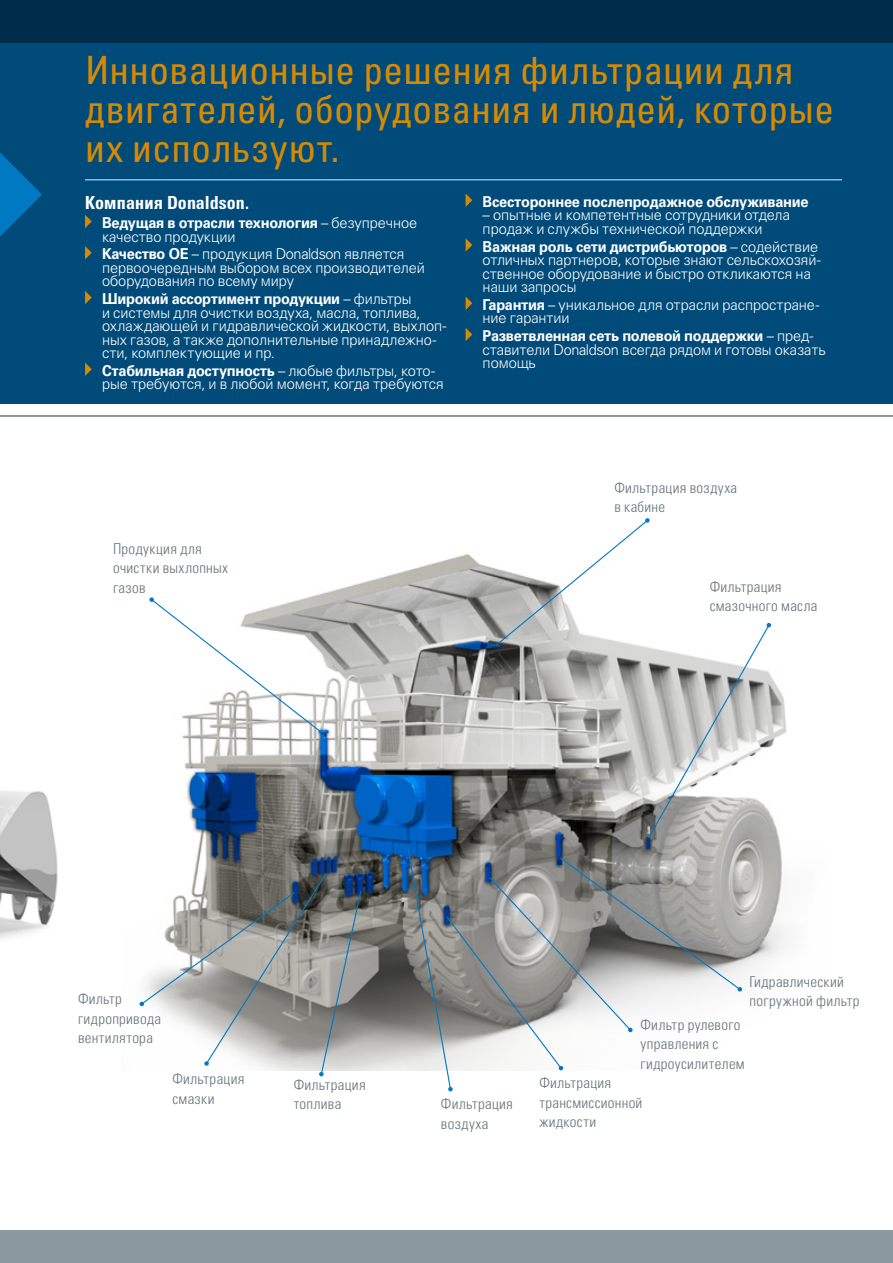
<style>
.page{position:relative;width:893px;height:1263px;background:#fff}
.page>*{position:absolute;margin:0;border:0;box-sizing:border-box;transform-origin:0 0}
.H2_26pt{font:condensed 39px/39px "Univers LTCYR 57";letter-spacing:.01em;color:#d68a04}
.DONALDSON_INLEIDING{font:18px "Univers LTCYR 67 Bold Cond";letter-spacing:.005em;color:#fff}
.DONALDSON_COPY_OPSOM{font:300 15px/13.5px "Univers LTCYR 45";letter-spacing:-.005em;color:#fff}
.D-Bodytekst{font:15px/19.5px "Univers LTCYR 47 Light Cond";letter-spacing:.02em;color:#67747c}
.DONALDSON_COPY_OPSOM-2{font:700 15px "Univers LTCYR 65";letter-spacing:-.02em;color:#fff}
.s1{font-family:"Univers LTCYR 65";font-weight:700}
</style>
<div class="page">
<img style="left:0;top:791px;width:58px;height:148px">
<img style="left:139px;top:554px;width:648px;height:516px">
<svg style="left:149px;top:597px;width:173px;height:136px"></svg>
<svg style="left:494px;top:518px;width:277px;height:321px"></svg>
<svg style="left:140px;top:872px;width:222px;height:204px"></svg>
<svg style="left:407px;top:847px;width:335px;height:244px"></svg>
<div style="left:0;top:1230px;width:893px;height:33px;background:#8b98a0"></div>
<div style="left:0;top:0;width:893px;height:404px;background:#004b79"></div>
<svg style="left:0;top:153px;width:42px;height:84px"></svg>
<div style="left:0;top:0;width:893px;height:43px;background:#002c4b"></div>
<hr style="left:0;top:415px;width:893px;height:2px;background:#67747c">
<svg style="left:85px;top:215px;width:7px;height:13px"></svg>
<svg style="left:85px;top:246px;width:7px;height:13px"></svg>
<svg style="left:85px;top:291px;width:7px;height:13px"></svg>
<svg style="left:85px;top:363px;width:7px;height:13px"></svg>
<svg style="left:466px;top:194px;width:6px;height:13px"></svg>
<svg style="left:466px;top:238px;width:6px;height:13px"></svg>
<svg style="left:466px;top:297px;width:6px;height:13px"></svg>
<svg style="left:466px;top:328px;width:6px;height:13px"></svg>
<hr style="left:85px;top:179px;width:757px;height:2px;background:#86b7e3">
<p class="H2_26pt" style="left:85px;top:50px;width:750px">Инновационные решения фильтрации для двигателей, оборудования и людей, которые их используют.</p>
<p class="DONALDSON_INLEIDING" style="left:85px;top:191px;width:165px">Компания Donaldson.</p>
<p class="DONALDSON_COPY_OPSOM" style="left:102px;top:216px;width:317px"><span class="s1">Ведущая в отрасли технология</span> – безупречное качество продукции</p>
<p class="DONALDSON_COPY_OPSOM" style="left:102px;top:247px;width:324px"><span class="s1">Качество OE</span> – продукция Donaldson является первоочередным выбором всех производителей оборудования по всему миру</p>
<p class="DONALDSON_COPY_OPSOM" style="left:102px;top:292px;width:346px"><span class="s1">Широкий ассортимент продукции</span> – фильтры<br>и системы для очистки воздуха, масла, топлива, охлаждающей и гидравлической жидкости, выхлоп&shy;ных газов, а также дополнительные принадлежно&shy;сти, комплектующие и пр.</p>
<p class="DONALDSON_COPY_OPSOM" style="left:102px;top:363px;width:343px"><span class="s1">Стабильная доступность</span> – любые фильтры, кото&shy;рые требуются, и в любой момент, когда требуются</p>
<p class="D-Bodytekst" style="left:113px;top:538px;width:116px">Продукция для очистки выхлопных газов</p>
<p class="DONALDSON_COPY_OPSOM-2" style="left:483px;top:191px;width:327px">Всестороннее послепродажное обслуживание</p>
<p class="DONALDSON_COPY_OPSOM" style="left:483px;top:208px;width:309px">– опытные и компетентные сотрудники отдела продаж и службы технической поддержки</p>
<p class="DONALDSON_COPY_OPSOM" style="left:483px;top:239px;width:340px"><span class="s1">Важная роль сети дистрибьюторов</span> – содействие отличных партнеров, которые знают сельскохозяй&shy;ственное оборудование и быстро откликаются на наши запросы</p>
<p class="DONALDSON_COPY_OPSOM" style="left:483px;top:297px;width:338px"><span class="s1">Гарантия</span> – уникальное для отрасли распростране&shy;ние гарантии</p>
<p class="DONALDSON_COPY_OPSOM" style="left:483px;top:329px;width:345px"><span class="s1">Разветвленная сеть полевой поддержки</span> – пред&shy;ставители Donaldson всегда рядом и готовы оказать помощь</p>
<p class="D-Bodytekst" style="left:614px;top:477px;width:124px">Фильтрация воздуха в кабине</p>
<p class="D-Bodytekst" style="left:710px;top:576px;width:109px">Фильтрация смазочного масла</p>
<p class="D-Bodytekst" style="left:78px;top:988px;width:85px">Фильтр гидропривода вентилятора</p>
<p class="D-Bodytekst" style="left:172px;top:1068px;width:73px">Фильтрация смазки</p>
<p class="D-Bodytekst" style="left:294px;top:1074px;width:73px">Фильтрация топлива</p>
<p class="D-Bodytekst" style="left:441px;top:1093px;width:73px">Фильтрация воздуха</p>
<p class="D-Bodytekst" style="left:750px;top:971px;width:111px">Гидравлический погружной фильтр</p>
<p class="D-Bodytekst" style="left:640px;top:1014px;width:106px">Фильтр рулевого управления с гидроусилителем</p>
<p class="D-Bodytekst" style="left:539px;top:1072px;width:105px">Фильтрация трансмиссионной жидкости</p>
</div>
